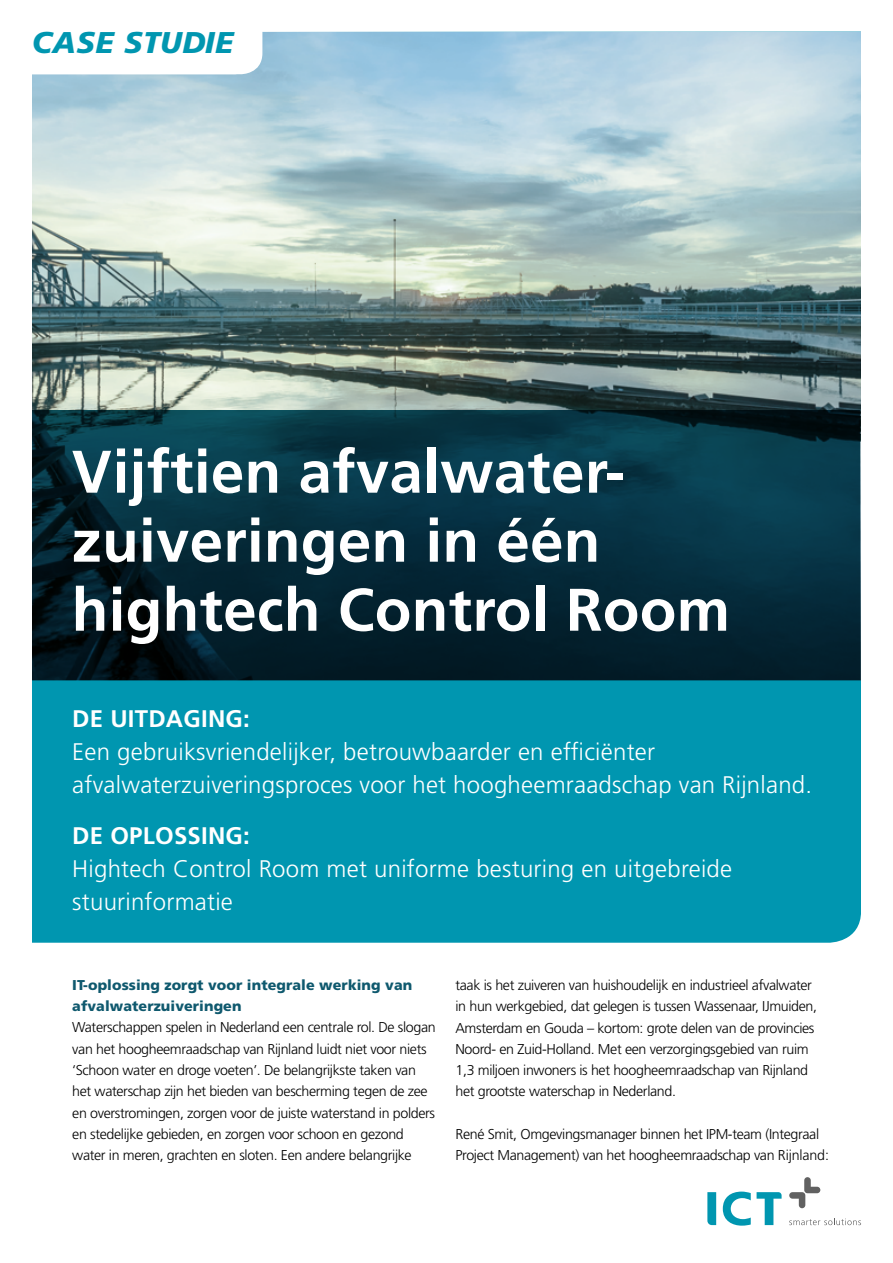
<style>
.page{position:relative;width:893px;height:1263px;background:#fff}
.page>*{position:absolute;margin:0;border:0;box-sizing:border-box;transform-origin:0 0}
.t1{font:700 60px/69px "Frutiger LT Std";letter-spacing:.005em;color:#fff}
.t2{font:italic 900 30px "Frutiger LT Std";letter-spacing:.02em;color:#0096b0}
.t3{font:300 24px/33px "Frutiger LT Std";letter-spacing:.01em;color:#fff}
.t4{font:700 24px "Frutiger LT Std";letter-spacing:.01em;color:#fff}
.t5{font:300 14.25px/21.3px "Frutiger LT Std";letter-spacing:-.025em;color:#000}
.t6{font:900 14.25px/21.3px "Frutiger LT Std";letter-spacing:.005em;color:#0f596e}
</style>
<div class="page">
<img style="left:32px;top:32px;width:828px;height:378px">
<svg style="left:32px;top:410px;width:828px;height:270px;background:#052b39"></svg>
<svg style="left:32px;top:32px;width:230px;height:42px"></svg>
<svg style="left:789px;top:1177px;width:31px;height:31px"></svg>
<svg style="left:723px;top:1191px;width:28px;height:34px"></svg>
<svg style="left:707px;top:1192px;width:9px;height:33px"></svg>
<svg style="left:757px;top:1192px;width:25px;height:33px"></svg>
<svg style="left:789px;top:1218px;width:72px;height:7px"></svg>
<div style="left:32px;top:680px;width:828px;height:263px;background:#0096b0"></div>
<h2 class="t2" style="left:32px;top:25px;width:203px">CASE STUDIE</h2>
<h1 class="t1" style="left:72px;top:438px;width:660px">Vijftien afvalwater&shy;zuiveringen in één hightech Control Room</h1>
<h3 class="t4" style="left:72px;top:705px;width:179px">DE UITDAGING:</h3>
<h3 class="t3" style="left:72px;top:736px;width:741px">Een gebruiksvriendelijker, betrouwbaarder en efficiënter afvalwaterzuiveringsproces voor het hoogheemraadschap van Rijnland.</h3>
<h3 class="t4" style="left:72px;top:822px;width:179px">DE OPLOSSING:</h3>
<h3 class="t3" style="left:72px;top:853px;width:661px">Hightech Control Room met uniforme besturing en uitgebreide stuurinformatie</h3>
<p class="t6" style="left:72px;top:974px;width:341px">IT-oplossing zorgt voor integrale werking van afvalwaterzuiveringen</p>
<p class="t5" style="left:72px;top:1017px;width:365px">Waterschappen spelen in Nederland een centrale rol. De slogan van het hoogheemraadschap van Rijnland luidt niet voor niets ‘Schoon water en droge voeten’. De belangrijkste taken van het waterschap zijn het bieden van bescherming tegen de zee en overstromingen, zorgen voor de juiste waterstand in polders en stedelijke gebieden, en zorgen voor schoon en gezond water in meren, grachten en sloten. Een andere belangrijke</p>
<p class="t5" style="left:455px;top:974px;width:363px">taak is het zuiveren van huishoudelijk en industrieel afvalwater in hun werkgebied, dat gelegen is tussen Wassenaar, IJmuiden, Amsterdam en Gouda – kortom: grote delen van de provincies Noord- en Zuid-Holland. Met een verzorgingsgebied van ruim 1,3 miljoen inwoners is het hoogheemraadschap van Rijnland het grootste waterschap in Nederland.</p>
<p class="t5" style="left:455px;top:1124px;width:375px">René Smit, Omgevingsmanager binnen het IPM-team (Integraal<br>Project Management) van het hoogheemraadschap van Rijnland:</p>
</div>
